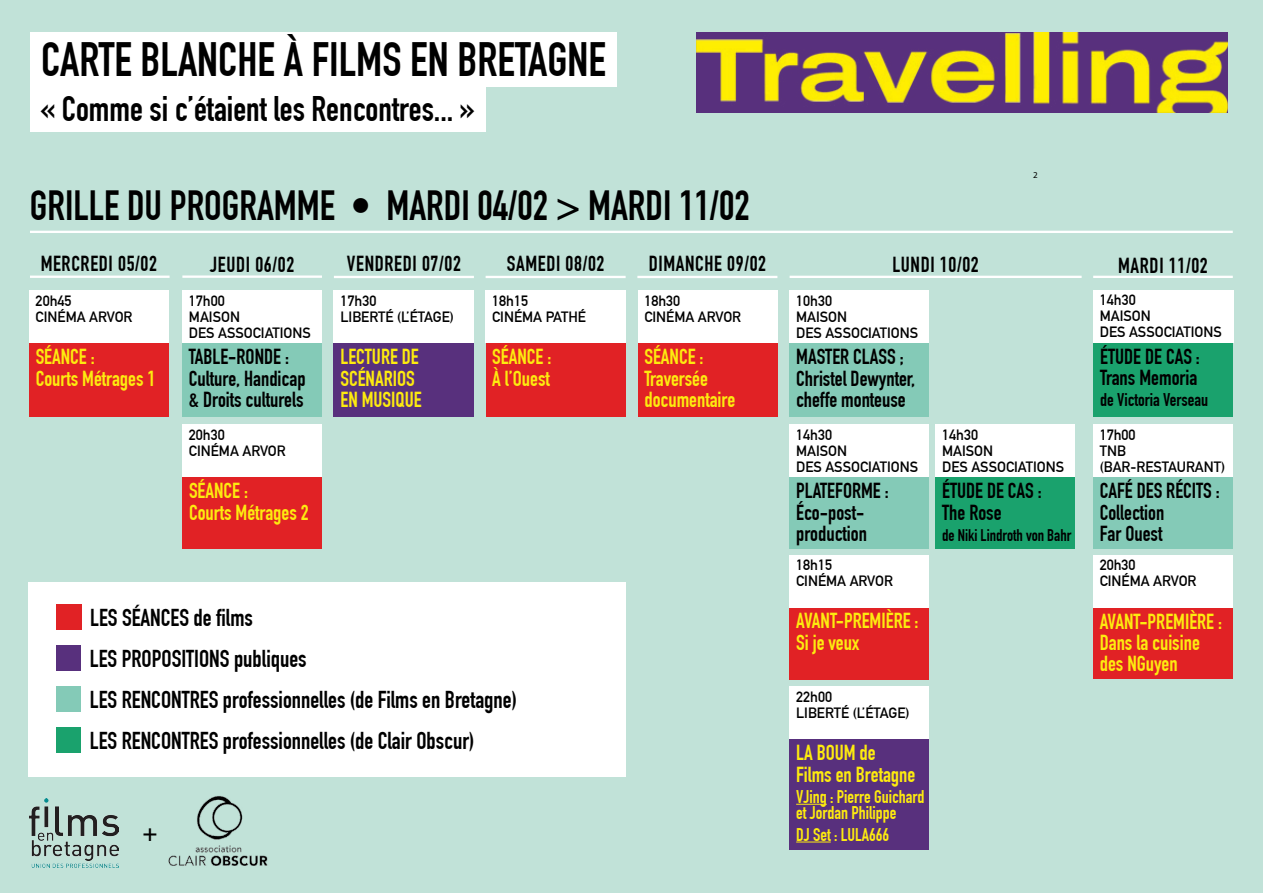
<style>
.page{position:relative;width:1263px;height:893px;background:#c1e2d8}
.page>*{position:absolute;margin:0;border:0;box-sizing:border-box;transform-origin:0 0}
.t1{font:700 47.1px "DIN Condensed";color:#000}
.t2{font:700 41.25px "DIN Condensed";color:#000}
.t3{font:700 34.8px "DIN Condensed";color:#000}
.t4{font:700 25.35px "DIN Condensed";color:#000}
.t5{font:700 23.85px/41px "DIN Condensed";color:#000}
.t6{font:700 21.3px/21.3px "DIN Condensed";color:#000}
.t7{font:700 21.3px/21.3px "DIN Condensed";color:#fdeb0f}
.t8{font:700 21.3px "DIN Condensed";letter-spacing:.03em;color:#000}
.t9{font:700 18px/16.5px "DIN Condensed";color:#fdeb0f}
.t10{font:700 18px "DIN Condensed";color:#000}
.t11{font:700 16.5px "DIN Condensed";color:#000}
.t12{font:700 14.7px/15.9px "DIN Alternate";color:#000}
.t13{font:9px "Myriad Pro";color:#000}
</style>
<div class="page">
<div style="left:30px;top:32px;width:586px;height:55px;background:#fff"></div>
<hr style="left:334px;top:276px;width:140px;height:2px;background:#fff">
<hr style="left:486px;top:276px;width:140px;height:2px;background:#fff">
<hr style="left:637px;top:276px;width:140px;height:2px;background:#fff">
<hr style="left:790px;top:276px;width:292px;height:2px;background:#fff">
<hr style="left:182px;top:275px;width:140px;height:3px;background:#fff">
<div style="left:29px;top:343px;width:140px;height:74px;background:#e12225"></div>
<hr style="left:30px;top:231px;width:1203px;height:2px;background:#fff">
<div style="left:29px;top:291px;width:140px;height:52px;background:#fff"></div>
<div style="left:182px;top:343px;width:140px;height:74px;background:#84cab7"></div>
<div style="left:182px;top:291px;width:140px;height:52px;background:#fff"></div>
<div style="left:182px;top:477px;width:140px;height:71px;background:#e12225"></div>
<div style="left:182px;top:425px;width:140px;height:52px;background:#fff"></div>
<div style="left:334px;top:343px;width:140px;height:74px;background:#58307d"></div>
<div style="left:334px;top:291px;width:140px;height:52px;background:#fff"></div>
<div style="left:486px;top:343px;width:140px;height:74px;background:#e12225"></div>
<div style="left:486px;top:291px;width:140px;height:52px;background:#fff"></div>
<div style="left:638px;top:343px;width:139px;height:74px;background:#e12225"></div>
<div style="left:638px;top:291px;width:139px;height:52px;background:#fff"></div>
<div style="left:790px;top:343px;width:139px;height:74px;background:#84cab7"></div>
<div style="left:790px;top:291px;width:139px;height:52px;background:#fff"></div>
<div style="left:790px;top:477px;width:139px;height:71px;background:#84cab7"></div>
<div style="left:790px;top:425px;width:139px;height:52px;background:#fff"></div>
<div style="left:790px;top:607px;width:139px;height:72px;background:#e12225"></div>
<div style="left:790px;top:555px;width:139px;height:52px;background:#fff"></div>
<div style="left:935px;top:477px;width:140px;height:71px;background:#1aa26d"></div>
<div style="left:935px;top:425px;width:140px;height:52px;background:#fff"></div>
<div style="left:790px;top:739px;width:139px;height:111px;background:#58307d"></div>
<hr style="left:796px;top:804px;width:31px;height:1px;background:#fdeb0f">
<hr style="left:796px;top:841px;width:35px;height:1px;background:#fdeb0f">
<div style="left:790px;top:687px;width:139px;height:52px;background:#fff"></div>
<div style="left:29px;top:582px;width:597px;height:195px;background:#fff"></div>
<div style="left:57px;top:604px;width:25px;height:26px;background:#e12225"></div>
<div style="left:57px;top:645px;width:24px;height:26px;background:#58307d"></div>
<div style="left:56px;top:686px;width:25px;height:26px;background:#84cab7"></div>
<hr style="left:1093px;top:276px;width:140px;height:2px;background:#fff">
<div style="left:1093px;top:425px;width:140px;height:52px;background:#fff"></div>
<img style="left:168px;top:796px;width:100px;height:70px">
<div style="left:30px;top:86px;width:455px;height:46px;background:#fff"></div>
<img style="left:696px;top:33px;width:532px;height:79px">
<hr style="left:30px;top:276px;width:140px;height:2px;background:#fff">
<img style="left:29px;top:798px;width:90px;height:69px">
<div style="left:57px;top:728px;width:24px;height:25px;background:#1aa26d"></div>
<div style="left:1094px;top:342px;width:139px;height:75px;background:#1aa26d"></div>
<div style="left:1093px;top:290px;width:140px;height:52px;background:#fff"></div>
<div style="left:1093px;top:607px;width:140px;height:71px;background:#e12225"></div>
<div style="left:1093px;top:555px;width:140px;height:52px;background:#fff"></div>
<div style="left:1093px;top:477px;width:140px;height:71px;background:#84cab7"></div>
<h1 class="t1" style="left:41px;top:32px;width:566px">CARTE BLANCHE À FilmS EN BRETAGNE</h1>
<h3 class="t3" style="left:41px;top:89px;width:435px">« Comme si c’étaient les Rencontres... »</h3>
<h2 class="t2" style="left:30px;top:181px;width:721px">GRILLE DU PROGRAMME • MARDI 04/02 &gt; MARDI 11/02</h2>
<h3 class="t8" style="left:41px;top:251px;width:118px">MERCREDI 05/02</h3>
<p class="t12" style="left:36px;top:292px;width:98px">20h45<br>CINÉMA ARVOR</p>
<h3 class="t7" style="left:36px;top:346px;width:121px">SÉANCE :<br>Courts Métrages 1</h3>
<h3 class="t8" style="left:210px;top:252px;width:86px">JEUDI 06/02</h3>
<h3 class="t8" style="left:347px;top:251px;width:116px">VENDREDI 07/02</h3>
<h3 class="t8" style="left:507px;top:251px;width:99px">SAMEDI 08/02</h3>
<h3 class="t8" style="left:649px;top:251px;width:119px">DIMANCHE 09/02</h3>
<h3 class="t8" style="left:892px;top:252px;width:88px">LUNDI 10/02</h3>
<p class="t12" style="left:189px;top:292px;width:124px">17h00<br>MAISON<br>DES ASSOCIATIONS</p>
<h3 class="t6" style="left:189px;top:346px;width:118px">TABLE-RONDE :<br>Culture, Handicap &amp; Droits culturels</h3>
<p class="t12" style="left:340px;top:292px;width:115px">17h30<br>LIBERTÉ (L’ÉTAGE)</p>
<h3 class="t7" style="left:340px;top:346px;width:83px">LECTURE DE<br>SCÉNARIOS<br>EN MUSIQUE</h3>
<p class="t12" style="left:492px;top:292px;width:95px">18h15<br>CINÉMA PATHÉ</p>
<h3 class="t7" style="left:492px;top:346px;width:61px">SÉANCE :<br>À l’Ouest</h3>
<p class="t12" style="left:644px;top:292px;width:98px">18h30<br>CINÉMA ARVOR</p>
<h3 class="t7" style="left:644px;top:346px;width:92px">SÉANCE :<br>Traversée documentaire</h3>
<p class="t12" style="left:796px;top:292px;width:124px">10h30<br>MAISON<br>DES ASSOCIATIONS</p>
<h3 class="t6" style="left:796px;top:346px;width:121px">MASTER CLASS ;<br>Christel Dewynter, cheffe monteuse</h3>
<p class="t13" style="left:1033px;top:170px;width:6px">2</p>
<p class="t12" style="left:189px;top:426px;width:98px">20h30<br>CINÉMA ARVOR</p>
<h3 class="t7" style="left:189px;top:480px;width:121px">SÉANCE :<br>Courts Métrages 2</h3>
<h3 class="t5" style="left:90px;top:597px;width:429px">LES SÉANCES de films<br>LES PROPOSITIONS publiques<br>LES RENCONTRES professionnelles (de Films en Bretagne)</h3>
<h3 class="t5" style="left:90px;top:720px;width:386px">LES RENCONTRES professionnelles (de Clair Obscur)</h3>
<h3 class="t4" style="left:143px;top:817px;width:17px">+</h3>
<p class="t12" style="left:796px;top:426px;width:124px">14h30<br>MAISON<br>DES ASSOCIATIONS</p>
<h3 class="t6" style="left:796px;top:480px;width:94px">PLATEFORME :<br>Éco-post&shy;production</h3>
<p class="t12" style="left:796px;top:556px;width:98px">18h15<br>CINÉMA ARVOR</p>
<h3 class="t7" style="left:796px;top:610px;width:124px">AVANT-PREMI ÈRE :<br>Si je veux</h3>
<p class="t12" style="left:796px;top:688px;width:115px">22h00<br>LIBERTÉ (L’ÉTAGE)</p>
<h3 class="t7" style="left:796px;top:742px;width:121px">LA BOUM de<br>Films en Bretagne</h3>
<p class="t9" style="left:796px;top:788px;width:130px">VJing : Pierre Guichard et Jordan Philippe</p>
<p class="t9" style="left:796px;top:826px;width:95px">DJ Set : LULA666</p>
<p class="t12" style="left:942px;top:426px;width:124px">14h30<br>MAISON<br>DES ASSOCIATIONS</p>
<h3 class="t6" style="left:942px;top:480px;width:101px">ÉTUDE DE CAS :<br>The Rose</h3>
<p class="t11" style="left:942px;top:525px;width:131px">de Niki Lindroth von Bahr</p>
<h3 class="t6" style="left:1118px;top:255px;width:91px">MARDI 11/02</h3>
<p class="t12" style="left:1100px;top:291px;width:124px">14h30<br>MAISON<br>DES ASSOCIATIONS</p>
<h3 class="t6" style="left:1100px;top:346px;width:101px">ÉTUDE DE CAS :<br>Trans Memoria</h3>
<p class="t10" style="left:1100px;top:389px;width:110px">de Victoria Verseau</p>
<p class="t12" style="left:1100px;top:426px;width:127px">17h00<br>TNB (BAR-RESTAURANT)</p>
<h3 class="t6" style="left:1100px;top:480px;width:122px">CAFÉ DES RÉCITS :<br>Collection<br>Far Ouest</h3>
<p class="t12" style="left:1100px;top:556px;width:98px">20h30<br>CINÉMA ARVOR</p>
<h3 class="t7" style="left:1100px;top:611px;width:124px">AVANT-PREMI ÈRE :<br>Dans la cuisine des NGuyen</h3>
</div>
